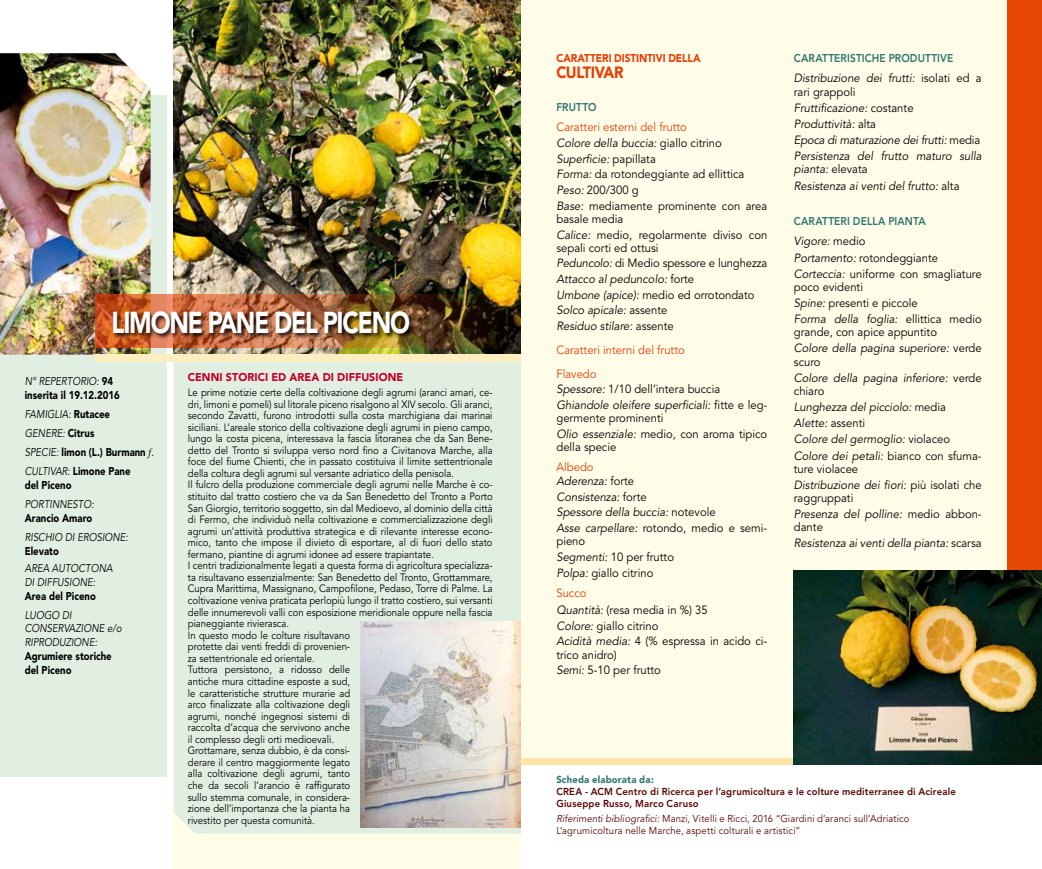
<style>
.page{position:relative;width:1042px;height:869px;background:#fff}
.page>*{position:absolute;margin:0;border:0;box-sizing:border-box;transform-origin:0 0}
.t1{font:900 30px "Avenir";letter-spacing:-.05em;color:#fff;scale:.8 1}
.t2{font:900 16.25px "Avenir";letter-spacing:-.025em;color:#e73e07;scale:.9 1}
.t3{font:11.88px/15.6px "Avenir";color:#000;scale:.95 1}
.t4{font:italic 11.88px/16.1px "Avenir";color:#000;scale:.95 1}
.t5{font:11.88px/23.8px "Avenir";color:#e73e07;scale:.95 1}
.t6{font:900 11.25px/19.1px "Avenir";color:#000;scale:.85 1}
.t7{font:italic 11.25px/13.8px "Avenir";color:#000;scale:.85 1}
.t8{font:800 11.25px "Avenir";letter-spacing:.01em;color:#2e746f;scale:.9 1}
.t9{font:900 11.25px "Avenir";letter-spacing:.01em;color:#c10028;scale:.95 1}
.t10{font:900 11.25px "Avenir";letter-spacing:-.01em;color:#e73e07;scale:.9 1}
.t11{font:10.62px/11.5px "Avenir";color:#000;scale:.9 1}
.t12{font:10px/12px "Avenir";letter-spacing:.015em;color:#570400;scale:.95 1}
.t13{font:800 10px/12px "Avenir";letter-spacing:.02em;color:#570400;scale:.95 1}
.t14{font:900 10px "Avenir";letter-spacing:.02em;color:#2e746f;scale:.95 1}
.s1{font-weight:400;font-style:italic}
.s2{font-family:"Times";font-weight:400;font-style:italic}
.s3{color:#e73e07}
.s4{font-style:italic}
.s5{font-style:normal}
.s6{font-style:normal;color:#e73e07}
</style>
<div class="page">
<div style="left:174px;top:354px;width:347px;height:514px;background:#fffde8"></div>
<div style="left:174px;top:361px;width:347px;height:472px;background:#e1efe2"></div>
<div style="left:1006px;top:0;width:36px;height:570px;background:#e74904"></div>
<div style="left:521px;top:0;width:485px;height:764px;background:#fffde8"></div>
<img style="left:174px;top:0;width:347px;height:354px">
<div style="left:0;top:96px;width:167px;height:680px;background:#e1efe2"></div>
<img style="left:0;top:53px;width:151px;height:301px">
<img style="left:96px;top:294px;width:425px;height:53px">
<div style="left:113px;top:310px;width:303px;height:29px;background:#000;opacity:.85"></div>
<div style="left:96px;top:354px;width:425px;height:7px;background:#ffedc2"></div>
<img style="left:361px;top:621px;width:160px;height:205px">
<div style="left:521px;top:758px;width:485px;height:6px;background:#ffe5a7"></div>
<img style="left:794px;top:570px;width:248px;height:194px">
<h1 class="t1" style="left:112px;top:304px;width:374px">LIMONE PANE DEL PICENO</h1>
<p class="t6" style="left:25px;top:374px;width:113px;line-height:13.8px"><span class="s1">N° REPERTORIO:</span> 94 inserita il 19.12.2016</p>
<p class="t6" style="left:25px;top:404px;width:153px"><span class="s1">FAMIGLIA:</span> Rutacee<br><span class="s1">GENERE:</span> Citrus<br><span class="s1">SPECIE:</span> limon (L.) Burmann <span class="s2">f.<br></span><span class="s1">CULTIVAR:</span> Limone Pane</p>
<p class="t6" style="left:25px;top:475px;width:57px">del Piceno</p>
<p class="t7" style="left:25px;top:497px;width:83px">PORTINNESTO:</p>
<p class="t6" style="left:25px;top:508px;width:81px">Arancio Amaro</p>
<p class="t7" style="left:25px;top:530px;width:123px">RISCHIO DI EROSIONE:</p>
<p class="t6" style="left:25px;top:541px;width:42px">Elevato</p>
<p class="t7" style="left:25px;top:561px;width:105px">AREA AUTOCTONA<br>DI DIFFUSIONE:</p>
<p class="t6" style="left:25px;top:585px;width:85px">Area del Piceno</p>
<p class="t7" style="left:25px;top:608px;width:115px">LUOGO DI<br>CONSERVAZIONE e/o<br>RIPRODUZIONE:</p>
<p class="t6" style="left:25px;top:648px;width:104px;line-height:13.8px">Agrumiere storiche del Piceno</p>
<p class="t9" style="left:188px;top:370px;width:228px">CENNI STORICI ED AREA DI DIFFUSIONE</p>
<p class="t11" style="left:188px;top:386px;width:340px">Le prime notizie certe della coltivazione degli agrumi (aranci amari, ce&shy;dri, limoni e pomeli) sul litorale piceno risalgono al XIV secolo. Gli aranci, secondo Zavatti, furono introdotti sulla costa marchigiana dai marinai siciliani. L’areale storico della coltivazione degli agrumi in pieno campo, lungo la costa picena, interessava la fascia litoranea che da San Bene&shy;detto del Tronto si sviluppa verso nord fino a Civitanova Marche, alla foce del fiume Chienti, che in passato costituiva il limite settentrionale della coltura degli agrumi sul versante adriatico della penisola.<br>Il fulcro della produzione commerciale degli agrumi nelle Marche è co&shy;stituito dal tratto costiero che va da San Benedetto del Tronto a Porto San Giorgio, territorio soggetto, sin dal Medioevo, al dominio della città di Fermo, che individuò nella coltivazione e commercializzazione degli agrumi un’attività produttiva strategica e di rilevante interesse econo&shy;mico, tanto che impose il divieto di esportare, al di fuori dello stato fermano, piantine di agrumi idonee ad essere trapiantate.<br>I centri tradizionalmente legati a questa forma di agricoltura specializza&shy;ta risultavano essenzialmente: San Benedetto del Tronto, Grottammare, Cupra Marittima, Massignano, Campofilone, Pedaso, Torre di Palme. La coltivazione veniva praticata perlopiù lungo il tratto costiero, sui versanti delle innumerevoli valli con esposizione meridionale oppure nella fascia pianeggiante rivierasca.<br>In questo modo le colture risultavano<br>protette dai venti freddi di provenien-<br>za settentrionale ed orientale.<br>Tuttora persistono, a ridosso delle<br>antiche mura cittadine esposte a sud,<br>le caratteristiche strutture murarie ad<br>arco finalizzate alla coltivazione degli<br>agrumi, nonché ingegnosi sistemi di<br>raccolta d’acqua che servivono anche<br>il complesso degli orti medioevali.<br>Grottamare, senza dubbio, è da consi-<br>derare il centro maggiormente legato<br>alla coltivazione degli agrumi, tanto<br>che da secoli l’arancio è raffigurato<br>sullo stemma comunale, in considera-<br>zione dell’importanza che la pianta ha<br>rivestito per questa comunità.</p>
<p class="t10" style="left:556px;top:51px;width:162px">CARATTERI DISTINTIVI DELLA</p>
<h2 class="t2" style="left:556px;top:62px;width:76px">CULTIVAR</h2>
<p class="t8" style="left:556px;top:100px;width:46px">FRUTTO</p>
<p class="t3" style="left:556px;top:120px;width:223px"><span class="s3">Caratteri esterni del frutto<br></span><span class="s4">Colore della buccia:</span> giallo citrino<br><span class="s4">Superficie:</span> papillata<br><span class="s4">Forma:</span> da rotondeggiante ad ellittica<br><span class="s4">Peso:</span> 200/300 g<br><span class="s4">Base:</span> mediamente prominente con area</p>
<p class="t3" style="left:556px;top:211px;width:223px">basale media<br><span class="s4">Calice:</span> medio, regolarmente diviso con</p>
<p class="t3" style="left:556px;top:240px;width:223px">sepali corti ed ottusi<br><span class="s4">Peduncolo:</span> di Medio spessore e lunghezza<br><span class="s4">Attacco al peduncolo:</span> forte<br><span class="s4">Umbone (apice):</span> medio ed orrotondato<br><span class="s4">Solco apicale:</span> assente<br><span class="s4">Residuo stilare:</span> assente</p>
<p class="t5" style="left:556px;top:338px;width:137px">Caratteri interni del frutto<br>Flavedo</p>
<p class="t4" style="left:556px;top:381px;width:223px;line-height:15.6px">Spessore: <span class="s5">1/10 dell’intera buccia<br></span>Ghiandole oleifere superficiali: <span class="s5">fitte e leg-</span></p>
<p class="t3" style="left:556px;top:410px;width:223px">germente prominenti<br><span class="s4">Olio essenziale:</span> medio, con aroma tipico</p>
<p class="t3" style="left:556px;top:439px;width:65px">della specie</p>
<p class="t4" style="left:556px;top:461px;width:83px;line-height:13.1px"><span class="s6">Albedo<br></span>Aderenza: <span class="s5">forte</span></p>
<p class="t4" style="left:556px;top:488px;width:223px">Consistenza: <span class="s5">forte<br></span>Spessore della buccia: <span class="s5">notevole<br></span>Asse carpellare: <span class="s5">rotondo, medio e semi-</span></p>
<p class="t3" style="left:556px;top:533px;width:125px">pieno<br><span class="s4">Segmenti:</span> 10 per frutto<br><span class="s4">Polpa:</span> giallo citrino</p>
<p class="t3" style="left:556px;top:585px;width:223px;line-height:16px"><span class="s3">Succo<br></span><span class="s4">Quantità:</span> (resa media in %) 35<br><span class="s4">Colore:</span> giallo citrino<br><span class="s4">Acidità media:</span> 4 (% espressa in acido ci-</p>
<p class="t3" style="left:556px;top:646px;width:111px">trico anidro)<br><span class="s4">Semi:</span> 5-10 per frutto</p>
<p class="t8" style="left:794px;top:52px;width:179px">CARATTERISTICHE PRODUTTIVE</p>
<p class="t4" style="left:794px;top:72px;width:199px;line-height:13.1px">Distribuzione dei frutti: <span class="s5">isolati ed a rari grappoli</span></p>
<p class="t4" style="left:794px;top:100px;width:199px">Fruttificazione: <span class="s5">costante<br></span>Produttività: <span class="s5">alta<br></span>Epoca di maturazione dei frutti: <span class="s5">media<br></span>Persistenza del frutto maturo sulla</p>
<p class="t4" style="left:794px;top:161px;width:176px">pianta: <span class="s5">elevata<br></span>Resistenza ai venti del frutto: <span class="s5">alta</span></p>
<p class="t8" style="left:794px;top:214px;width:148px">CARATTERI DELLA PIANTA</p>
<p class="t3" style="left:794px;top:233px;width:199px;line-height:16.1px"><span class="s4">Vigore:</span> medio<br><span class="s4">Portamento:</span> rotondeggiante<br><span class="s4">Corteccia:</span> uniforme con smagliature</p>
<p class="t3" style="left:794px;top:279px;width:199px;line-height:16.1px">poco evidenti<br><span class="s4">Spine:</span> presenti e piccole<br><span class="s4">Forma della foglia:</span> ellittica medio</p>
<p class="t3" style="left:794px;top:324px;width:199px;line-height:16.1px">grande, con apice appuntito<br><span class="s4">Colore della pagina superiore:</span> verde</p>
<p class="t4" style="left:794px;top:353px;width:199px"><span class="s5">scuro<br></span>Colore della pagina inferiore: <span class="s5">verde</span></p>
<p class="t4" style="left:794px;top:383px;width:199px"><span class="s5">chiaro<br></span>Lunghezza del picciolo: <span class="s5">media<br></span>Alette: <span class="s5">assenti<br></span>Colore del germoglio: <span class="s5">violaceo<br></span>Colore dei petali: <span class="s5">bianco con sfuma-</span></p>
<p class="t3" style="left:794px;top:460px;width:199px;line-height:16.1px">ture violacee<br><span class="s4">Distribuzione dei fiori:</span> più isolati che</p>
<p class="t3" style="left:794px;top:490px;width:199px;line-height:16.1px">raggruppati<br><span class="s4">Presenza del polline:</span> medio abbon-</p>
<p class="t4" style="left:794px;top:519px;width:199px"><span class="s5">dante<br></span>Resistenza ai venti della pianta: <span class="s5">scarsa</span></p>
<p class="t14" style="left:556px;top:773px;width:104px">Scheda elaborata da:</p>
<p class="t13" style="left:556px;top:785px;width:422px">CREA - ACM Centro di Ricerca per l’agrumicoltura e le colture mediterranee di Acireale<br>Giuseppe Russo, Marco Caruso</p>
<p class="t12" style="left:556px;top:812px;width:373px"><span class="s4">Riferimenti bibliografici:</span> Manzi, Vitelli e Ricci, 2016 “Giardini d’aranci sull’Adriatico<br>L’agrumicoltura nelle Marche, aspetti colturali e artistici”</p>
</div>
